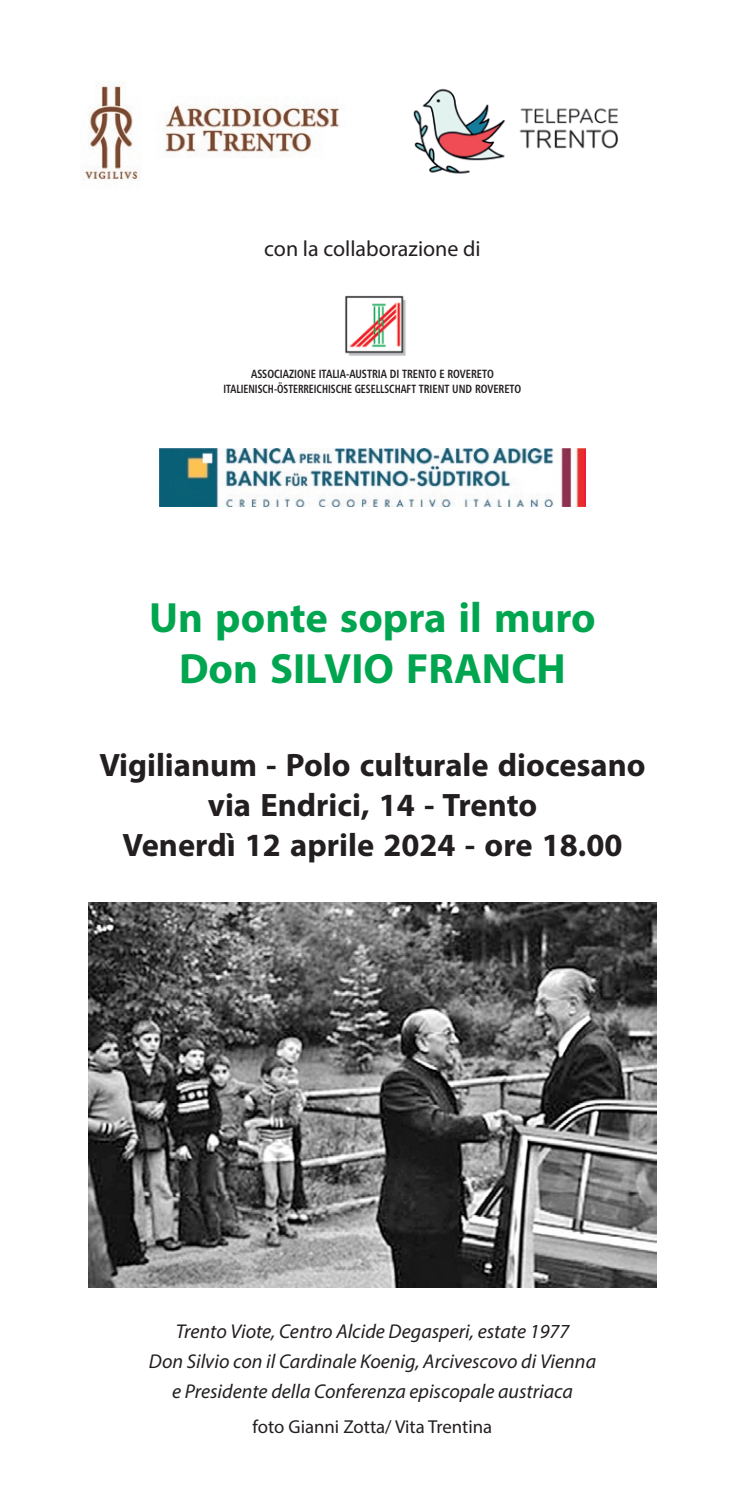
<style>
.page{position:relative;width:745px;height:1489px;background:#fff}
.page>*{position:absolute;margin:0;border:0;box-sizing:border-box;transform-origin:0 0}
.heading_1{font:700 42.5px "Myriad Pro";color:#00a54f}
.t1{font:700 32.5px "Myriad Pro";color:#231f20}
.t2{font:22px "Myriad Pro";color:#231f20}
.t3{font:italic 20px "Myriad Pro";color:#231f20}
.t4{font:18.75px "Myriad Pro";color:#231f20}
.t5{font:12px "Humanist 777 BT Bold Condensed B";color:#231f20;scale:.85 1}
.t6{font:12px "Humanist 777 BT Bold Condensed B";color:#231f20;scale:.9 1}
</style>
<div class="page">
<img style="left:413px;top:88px;width:205px;height:86px">
<img style="left:159px;top:448px;width:426px;height:58px">
<img style="left:88px;top:902px;width:568px;height:385px">
<img style="left:83px;top:85px;width:257px;height:96px">
<img style="left:345px;top:295px;width:61px;height:61px">
<p class="t2" style="left:264px;top:235px;width:218px">con la collaborazione di</p>
<p class="t6" style="left:251px;top:366px;width:271px">ASSOCIAZIONE ITALIA-AUSTRIA DI TRENTO E ROVERETO</p>
<p class="t5" style="left:223px;top:381px;width:351px">ITALIENISCH-ÖSTERREICHISCHE GESELLSCHAFT TRIENT UND ROVERETO</p>
<p class="heading_1" style="left:149px;top:590px;width:448px">Un ponte sopra il muro</p>
<p class="heading_1" style="left:179px;top:641px;width:388px">Don SILVIO FRANCH</p>
<p class="t1" style="left:99px;top:743px;width:547px">Vigilianum - Polo culturale diocesano</p>
<p class="t1" style="left:208px;top:783px;width:331px">via Endrici, 14 - Trento</p>
<p class="t1" style="left:122px;top:823px;width:501px">Venerdì 12 aprile 2024 - ore 18.00</p>
<p class="t3" style="left:175px;top:1318px;width:395px">Trento Viote, Centro Alcide Degasperi, estate 1977</p>
<p class="t3" style="left:149px;top:1348px;width:448px">Don Silvio con il Cardinale Koenig, Arcivescovo di Vienna</p>
<p class="t3" style="left:172px;top:1378px;width:402px">e Presidente della Conferenza episcopale austriaca</p>
<p class="t4" style="left:252px;top:1415px;width:241px">foto Gianni Zotta/ Vita Trentina</p>
</div>
